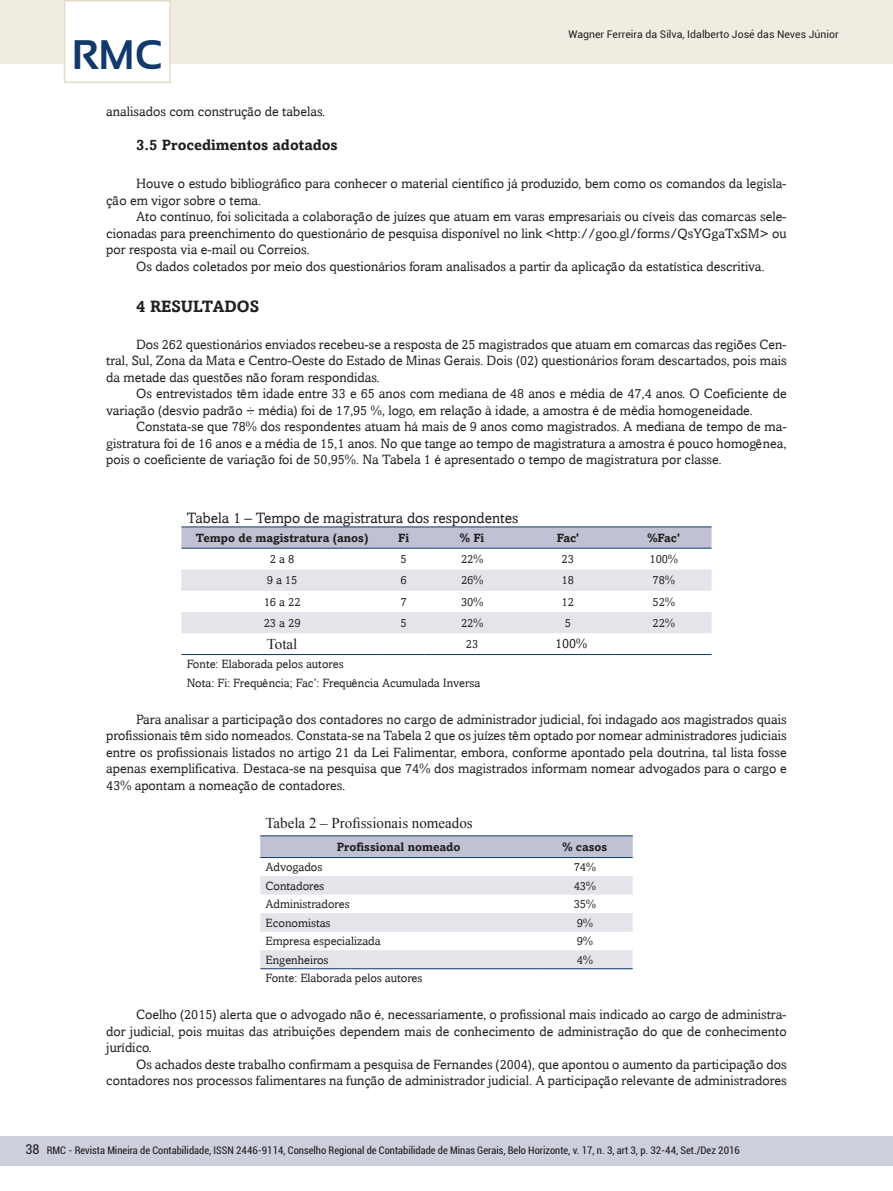
<style>
.page{position:relative;width:893px;height:1191px;background:#fff}
.page>*{position:absolute;margin:0;border:0;box-sizing:border-box;transform-origin:0 0}
.t1{font:700 41.25px "Sansation";color:#103a6b}
.t2{font:700 16.5px "Amasis";color:#231f20}
.t3{font:15px "Amasis";color:#231f20}
.t4{font:15px "Times New Roman";color:#231f20}
.t5{font:700 15px "Amasis";color:#231f20}
.t6{font:13.5px/16.5px "Amasis";color:#231f20;text-align:justify}
.t7{font:condensed 13.5px "Roboto";color:#231f20}
.t8{font:12px/18.3px "Amasis";color:#231f20}
.t9{font:700 12px "Amasis";color:#231f20}
.t10{font:condensed 10.5px "Roboto";color:#231f20}
.t11{font:10.5px "Roboto";color:#231f20}
</style>
<div class="page">
<div style="left:0;top:1135px;width:893px;height:30px;background:#cecfdd"></div>
<div style="left:0;top:0;width:893px;height:64px;background:#f1ece2"></div>
<div style="left:64px;top:0;width:107px;height:83px;background:#fff;border:2px solid #e3dbc9"></div>
<svg style="left:181px;top:527px;width:530px;height:21px;background:#b9bcce"></svg>
<svg style="left:181px;top:569px;width:530px;height:64px"></svg>
<hr style="left:181px;top:526px;width:202px;height:1px;background:#103a6b">
<hr style="left:383px;top:526px;width:41px;height:1px;background:#103a6b">
<hr style="left:424px;top:526px;width:96px;height:1px;background:#103a6b">
<hr style="left:520px;top:526px;width:96px;height:1px;background:#103a6b">
<hr style="left:616px;top:526px;width:95px;height:1px;background:#103a6b">
<hr style="left:181px;top:548px;width:202px;height:1px;background:#103a6b">
<hr style="left:383px;top:548px;width:41px;height:1px;background:#103a6b">
<hr style="left:424px;top:548px;width:96px;height:1px;background:#103a6b">
<hr style="left:520px;top:548px;width:96px;height:1px;background:#103a6b">
<hr style="left:616px;top:548px;width:95px;height:1px;background:#103a6b">
<hr style="left:181px;top:654px;width:202px;height:1px;background:#103a6b">
<hr style="left:383px;top:654px;width:41px;height:1px;background:#103a6b">
<hr style="left:424px;top:654px;width:96px;height:1px;background:#103a6b">
<hr style="left:520px;top:654px;width:96px;height:1px;background:#103a6b">
<hr style="left:616px;top:654px;width:95px;height:1px;background:#103a6b">
<svg style="left:260px;top:836px;width:373px;height:132px"></svg>
<hr style="left:260px;top:968px;width:277px;height:1px;background:#103a6b">
<hr style="left:537px;top:968px;width:96px;height:1px;background:#103a6b">
<hr style="left:260px;top:835px;width:277px;height:1px;background:#103a6b">
<hr style="left:537px;top:835px;width:96px;height:1px;background:#103a6b">
<hr style="left:260px;top:857px;width:277px;height:1px;background:#103a6b">
<hr style="left:537px;top:857px;width:96px;height:1px;background:#103a6b">
<h1 class="t1" style="left:72px;top:32px;width:92px">RMC</h1>
<p class="t11" style="left:569px;top:27px;width:272px">Wagner Ferreira da Silva, Idalberto José das Neves Júnior</p>
<p class="t6" style="left:106px;top:103px;width:221px">analisados com construção de tabelas.</p>
<p class="t5" style="left:136px;top:136px;width:203px">3.5 Procedimentos adotados</p>
<p class="t6" style="left:106px;top:175px;width:682px;text-indent:30px">Houve o estudo bibliográfico para conhecer o material científico já produzido, bem como os comandos da legisla&shy;ção em vigor sobre o tema.</p>
<p class="t6" style="left:136px;top:208px;width:652px">Ato contínuo, foi solicitada a colaboração de juízes que atuam em varas empresariais ou cíveis das comarcas sele-</p>
<p class="t6" style="left:106px;top:225px;width:682px">cionadas para preenchimento do questionário de pesquisa disponível no link &lt;http://goo.gl/forms/QsYGgaTxSM&gt; ou</p>
<p class="t6" style="left:106px;top:241px;width:205px">por resposta via e-mail ou Correios.</p>
<p class="t6" style="left:136px;top:258px;width:630px">Os dados coletados por meio dos questionários foram analisados a partir da aplicação da estatística descritiva.</p>
<p class="t2" style="left:136px;top:297px;width:125px">4 RESULTADOS</p>
<p class="t6" style="left:106px;top:336px;width:682px;text-indent:30px">Dos 262 questionários enviados recebeu-se a resposta de 25 magistrados que atuam em comarcas das regiões Cen&shy;tral, Sul, Zona da Mata e Centro-Oeste do Estado de Minas Gerais. Dois (02) questionários foram descartados, pois mais da metade das questões não foram respondidas.</p>
<p class="t6" style="left:106px;top:385px;width:682px;text-indent:30px">Os entrevistados têm idade entre 33 e 65 anos com mediana de 48 anos e média de 47,4 anos. O Coeficiente de variação (desvio padrão ÷ média) foi de 17,95 %, logo, em relação à idade, a amostra é de média homogeneidade.</p>
<p class="t6" style="left:106px;top:418px;width:682px;text-indent:30px">Constata-se que 78% dos respondentes atuam há mais de 9 anos como magistrados. A mediana de tempo de ma&shy;gistratura foi de 16 anos e a média de 15,1 anos. No que tange ao tempo de magistratura a amostra é pouco homogênea, pois o coeficiente de variação foi de 50,95%. Na Tabela 1 é apresentado o tempo de magistratura por classe.</p>
<p class="t3" style="left:187px;top:509px;width:333px">Tabela 1 – Tempo de magistratura dos respondentes</p>
<p class="t9" style="left:196px;top:530px;width:174px">Tempo de magistratura (anos)</p>
<p class="t9" style="left:398px;top:530px;width:13px">Fi</p>
<p class="t9" style="left:460px;top:530px;width:26px">% Fi</p>
<p class="t9" style="left:557px;top:530px;width:24px">Fac'</p>
<p class="t9" style="left:647px;top:530px;width:34px">%Fac'</p>
<p class="t8" style="left:270px;top:550px;width:26px">2 a 8</p>
<p class="t8" style="left:400px;top:550px;width:8px">5</p>
<p class="t8" style="left:461px;top:550px;width:24px">22%</p>
<p class="t8" style="left:562px;top:550px;width:14px">23</p>
<p class="t8" style="left:649px;top:550px;width:30px">100%</p>
<p class="t8" style="left:267px;top:571px;width:32px">9 a 15</p>
<p class="t8" style="left:400px;top:571px;width:8px">6</p>
<p class="t8" style="left:461px;top:571px;width:24px">26%</p>
<p class="t8" style="left:562px;top:571px;width:14px">18</p>
<p class="t8" style="left:652px;top:571px;width:24px">78%</p>
<p class="t8" style="left:264px;top:592px;width:38px">16 a 22</p>
<p class="t8" style="left:400px;top:592px;width:8px">7</p>
<p class="t8" style="left:461px;top:592px;width:24px">30%</p>
<p class="t8" style="left:562px;top:592px;width:14px">12</p>
<p class="t8" style="left:652px;top:592px;width:24px">52%</p>
<p class="t8" style="left:264px;top:613px;width:38px">23 a 29</p>
<p class="t8" style="left:400px;top:613px;width:8px">5</p>
<p class="t8" style="left:461px;top:613px;width:24px">22%</p>
<p class="t8" style="left:565px;top:613px;width:8px">5</p>
<p class="t8" style="left:652px;top:613px;width:24px">22%</p>
<p class="t4" style="left:267px;top:634px;width:32px">Total</p>
<p class="t8" style="left:466px;top:634px;width:14px">23</p>
<p class="t6" style="left:555px;top:635px;width:34px">100%</p>
<p class="t8" style="left:187px;top:655px;width:295px">Fonte: Elaborada pelos autores<br>Nota: Fi: Frequência; Fac’: Frequência Acumulada Inversa</p>
<p class="t6" style="left:106px;top:710px;width:682px;text-indent:30px">Para analisar a participação dos contadores no cargo de administrador judicial, foi indagado aos magistrados quais profissionais têm sido nomeados. Constata-se na Tabela 2 que os juízes têm optado por nomear administradores judiciais entre os profissionais listados no artigo 21 da Lei Falimentar, embora, conforme apontado pela doutrina, tal lista fosse apenas exemplificativa. Destaca-se na pesquisa que 74% dos magistrados informam nomear advogados para o cargo e 43% apontam a nomeação de contadores.</p>
<p class="t4" style="left:265px;top:812px;width:209px">Tabela 2 – Profissionais nomeados</p>
<p class="t9" style="left:337px;top:839px;width:125px">Profissional nomeado</p>
<p class="t9" style="left:562px;top:839px;width:46px">% casos</p>
<p class="t8" style="left:265px;top:858px;width:58px">Advogados</p>
<p class="t8" style="left:574px;top:858px;width:24px">74%</p>
<p class="t8" style="left:265px;top:876px;width:60px">Contadores</p>
<p class="t8" style="left:574px;top:876px;width:24px">43%</p>
<p class="t8" style="left:265px;top:894px;width:86px">Administradores</p>
<p class="t8" style="left:574px;top:894px;width:24px">35%</p>
<p class="t8" style="left:265px;top:913px;width:67px">Economistas</p>
<p class="t8" style="left:577px;top:913px;width:18px">9%</p>
<p class="t8" style="left:265px;top:932px;width:117px">Empresa especializada</p>
<p class="t8" style="left:577px;top:932px;width:18px">9%</p>
<p class="t8" style="left:265px;top:950px;width:65px">Engenheiros</p>
<p class="t8" style="left:577px;top:950px;width:18px">4%</p>
<p class="t8" style="left:265px;top:969px;width:158px">Fonte: Elaborada pelos autores</p>
<p class="t6" style="left:106px;top:1006px;width:682px;text-indent:30px">Coelho (2015) alerta que o advogado não é, necessariamente, o profissional mais indicado ao cargo de administra&shy;dor judicial, pois muitas das atribuições dependem mais de conhecimento de administração do que de conhecimento jurídico.</p>
<p class="t6" style="left:106px;top:1056px;width:682px;text-align:right">Os achados deste trabalho confirmam a pesquisa de Fernandes (2004), que apontou o aumento da participação dos contadores nos processos falimentares na função de administrador judicial. A participação relevante de administradores</p>
<p class="t7" style="left:26px;top:1140px;width:15px">38</p>
<p class="t10" style="left:47px;top:1143px;width:695px">RMC - Revista Mineira de Contabilidade, ISSN 2446-9114, Conselho Regional de Contabilidade de Minas Gerais, Belo Horizonte, v. 17, n. 3, art 3, p. 32-44, Set./Dez 2016</p>
</div>
